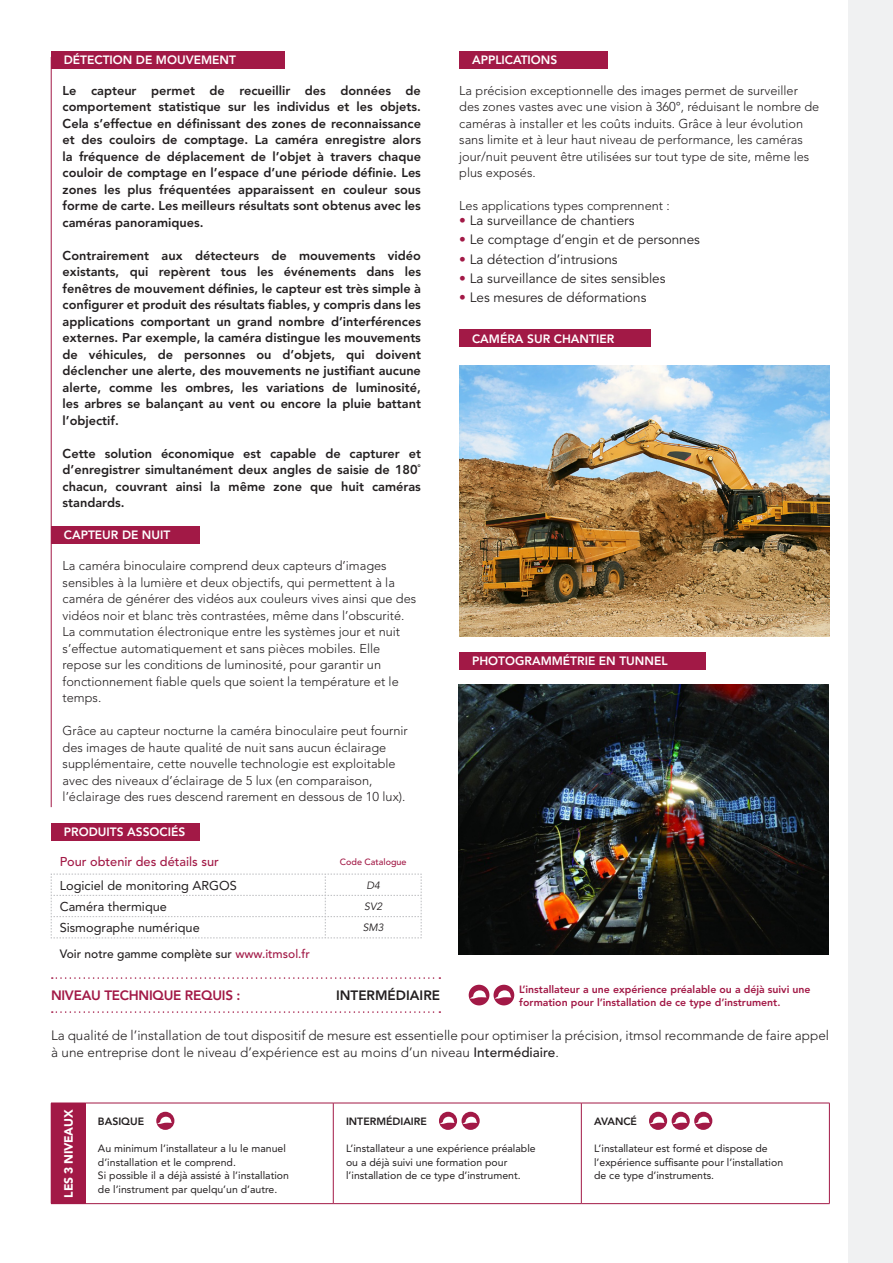
<style>
.page{position:relative;width:893px;height:1263px;background:#fff}
.page>*{position:absolute;margin:0;border:0;box-sizing:border-box;transform-origin:0 0}
.t1{font:300 13.5px/16.5px "Avenir LT Std";color:#231f20}
.Bullets{font:13.5px "Avenir LT Std";color:#231f20}
.t2{font:800 13.5px "Avenir LT Std";letter-spacing:-.02em;color:#a21946}
.t3{font:800 13.5px "Avenir LT Std";color:#231f20}
.t4{font:800 12.75px/16.5px "Avenir LT Std";color:#231f20;text-align:justify}
.t5{font:300 12.75px/16.5px "Avenir LT Std";color:#231f20}
.t6{font:12.75px "Avenir LT Std";color:#231f20}
.t7{font:500 12.75px "Avenir LT Std";color:#a21946}
.t8{font:800 12px "Avenir LT Std";color:#fff}
.t9{font:500 12px "Avenir LT Std";color:#231f20}
.t10{font:900 12px "Avenir LT Std";letter-spacing:-.02em;color:#fff}
.t11{font:10.5px/13.5px "Avenir LT Std";color:#231f20}
.t12{font:800 10.5px/13.5px "Avenir LT Std";color:#a21946}
.t13{font:800 10.5px "Avenir LT Std";color:#231f20}
.t14{font:italic 10.5px "Avenir LT Std";color:#231f20}
.t15{font:500 9px "Avenir LT Std";color:#a21946}
.s1{color:#a21946}
.s2{font-weight:500}
</style>
<div class="page">
<img style="left:459px;top:684px;width:370px;height:271px">
<img style="left:459px;top:366px;width:370px;height:270px">
<div style="left:848px;top:0;width:45px;height:1263px;background:#f0f1f2"></div>
<hr style="left:51px;top:57px;width:1px;height:750px;background:#a21946">
<svg style="left:52px;top:1011px;width:388px;height:2px"></svg>
<svg style="left:52px;top:977px;width:388px;height:2px"></svg>
<div style="left:494px;top:985px;width:20px;height:20px;background:#a21946;border-radius:50%"></div>
<svg style="left:494px;top:990px;width:17px;height:9px"></svg>
<svg style="left:51px;top:873px;width:371px;height:66px"></svg>
<div style="left:51px;top:1103px;width:34px;height:100px;background:#a21946"></div>
<hr style="left:51px;top:1203px;width:34px;height:1px;background:#a21946">
<hr style="left:85px;top:1103px;width:248px;height:1px;background:#a21946">
<hr style="left:85px;top:1103px;width:1px;height:100px;background:#a21946">
<hr style="left:333px;top:1103px;width:248px;height:1px;background:#a21946">
<hr style="left:333px;top:1103px;width:1px;height:100px;background:#a21946">
<hr style="left:581px;top:1103px;width:249px;height:1px;background:#a21946">
<hr style="left:581px;top:1103px;width:1px;height:100px;background:#a21946">
<hr style="left:829px;top:1103px;width:1px;height:100px;background:#a21946">
<hr style="left:85px;top:1203px;width:248px;height:1px;background:#a21946">
<hr style="left:333px;top:1203px;width:248px;height:1px;background:#a21946">
<hr style="left:581px;top:1203px;width:249px;height:1px;background:#a21946">
<div style="left:156px;top:1112px;width:18px;height:18px;background:#a21946;border-radius:50%"></div>
<svg style="left:157px;top:1116px;width:15px;height:8px"></svg>
<div style="left:439px;top:1112px;width:18px;height:18px;background:#a21946;border-radius:50%"></div>
<svg style="left:440px;top:1116px;width:15px;height:8px"></svg>
<div style="left:462px;top:1112px;width:18px;height:18px;background:#a21946;border-radius:50%"></div>
<svg style="left:462px;top:1116px;width:15px;height:8px"></svg>
<div style="left:649px;top:1112px;width:18px;height:18px;background:#a21946;border-radius:50%"></div>
<svg style="left:650px;top:1116px;width:15px;height:8px"></svg>
<div style="left:672px;top:1112px;width:18px;height:18px;background:#a21946;border-radius:50%"></div>
<svg style="left:672px;top:1116px;width:15px;height:8px"></svg>
<div style="left:694px;top:1112px;width:18px;height:18px;background:#a21946;border-radius:50%"></div>
<svg style="left:695px;top:1116px;width:15px;height:8px"></svg>
<div style="left:469px;top:985px;width:20px;height:20px;background:#a21946;border-radius:50%"></div>
<svg style="left:470px;top:990px;width:16px;height:9px"></svg>
<div style="left:51px;top:526px;width:149px;height:17px;background:#a21946"></div>
<div style="left:459px;top:330px;width:192px;height:17px;background:#a21946"></div>
<div style="left:459px;top:652px;width:247px;height:17px;background:#a21946"></div>
<div style="left:51px;top:51px;width:234px;height:17px;background:#a21946"></div>
<div style="left:51px;top:823px;width:149px;height:17px;background:#a21946"></div>
<div style="left:459px;top:51px;width:149px;height:17px;background:#a21946"></div>
<p class="t8" style="left:64px;top:53px;width:174px">DÉTECTION DE MOUVEMENT</p>
<p class="t4" style="left:63px;top:82px;width:360px">Le capteur permet de recueillir des données de comportement statistique sur les individus et les objets.<br>Cela s’effectue en définissant des zones de reconnaissance et des couloirs de comptage. La caméra enregistre alors la fréquence de déplacement de l’objet à travers chaque couloir de comptage en l’espace d’une période définie. Les zones les plus fréquentées apparaissent en couleur sous forme de carte. Les meilleurs résultats sont obtenus avec les caméras panoramiques.</p>
<p class="t4" style="left:63px;top:247px;width:360px">Contrairement aux détecteurs de mouvements vidéo existants, qui repèrent tous les événements dans les fenêtres de mouvement définies, le capteur est très simple à configurer et produit des résultats fiables, y compris dans les applications comportant un grand nombre d’interférences externes. Par exemple, la caméra distingue les mouvements de véhicules, de personnes ou d’objets, qui doivent déclencher une alerte, des mouvements ne justifiant aucune alerte, comme les ombres, les variations de luminosité, les arbres se balançant au vent ou encore la pluie battant l’objectif.</p>
<p class="t4" style="left:63px;top:445px;width:360px">Cette solution économique est capable de capturer et d’enregistrer simultanément deux angles de saisie de 180˚ chacun, couvrant ainsi la même zone que huit caméras standards.</p>
<p class="t8" style="left:64px;top:528px;width:108px">CAPTEUR DE NUIT</p>
<p class="t5" style="left:63px;top:557px;width:355px">La caméra binoculaire comprend deux capteurs d’images sensibles à la lumière et deux objectifs, qui permettent à la caméra de générer des vidéos aux couleurs vives ainsi que des vidéos noir et blanc très contrastées, même dans l’obscurité.<br>La commutation électronique entre les systèmes jour et nuit s’effectue automatiquement et sans pièces mobiles. Elle repose sur les conditions de luminosité, pour garantir un fonctionnement fiable quels que soient la température et le temps.</p>
<p class="t5" style="left:63px;top:722px;width:347px">Grâce au capteur nocturne la caméra binoculaire peut fournir des images de haute qualité de nuit sans aucun éclairage supplémentaire, cette nouvelle technologie est exploitable avec des niveaux d’éclairage de 5 lux (en comparaison, l’éclairage des rues descend rarement en dessous de 10 lux).</p>
<p class="t8" style="left:64px;top:825px;width:123px">PRODUITS ASSOCIÉS</p>
<p class="t7" style="left:60px;top:854px;width:161px">Pour obtenir des détails sur</p>
<p class="t15" style="left:340px;top:856px;width:68px">Code Catalogue</p>
<p class="t6" style="left:60px;top:878px;width:179px">Logiciel de monitoring ARGOS</p>
<p class="t14" style="left:366px;top:879px;width:15px">D4</p>
<p class="t6" style="left:60px;top:899px;width:109px">Caméra thermique</p>
<p class="t14" style="left:364px;top:900px;width:20px">SV2</p>
<p class="t6" style="left:60px;top:920px;width:142px">Sismographe numérique</p>
<p class="t14" style="left:363px;top:921px;width:23px">SM3</p>
<p class="t9" style="left:60px;top:947px;width:252px">Voir notre gamme complète sur <span class="s1">www.itmsol.fr</span></p>
<p class="t8" style="left:472px;top:53px;width:87px">APPLICATIONS</p>
<p class="t5" style="left:459px;top:82px;width:362px">La précision exceptionnelle des images permet de surveiller des zones vastes avec une vision à 360°, réduisant le nombre de caméras à installer et les coûts induits. Grâce à leur évolution sans limite et à leur haut niveau de performance, les caméras jour/nuit peuvent être utilisées sur tout type de site, même les plus exposés.</p>
<p class="t5" style="left:459px;top:198px;width:212px">Les applications types comprennent :</p>
<p class="Bullets" style="left:459px;top:213px;width:177px"><span class="s1">•</span> La surveillance de chantiers</p>
<p class="Bullets" style="left:459px;top:232px;width:242px"><span class="s1">•</span> Le comptage d’engin et de personnes</p>
<p class="Bullets" style="left:459px;top:251px;width:160px"><span class="s1">•</span> La détection d’intrusions</p>
<p class="Bullets" style="left:459px;top:271px;width:208px"><span class="s1">•</span> La surveillance de sites sensibles</p>
<p class="Bullets" style="left:459px;top:290px;width:189px"><span class="s1">•</span> Les mesures de déformations</p>
<p class="t8" style="left:472px;top:331px;width:144px">CAMÉRA SUR CHANTIER</p>
<p class="t8" style="left:472px;top:654px;width:197px">PHOTOGRAMMÉTRIE EN TUNNEL</p>
<p class="t12" style="left:519px;top:982px;width:293px">L’installateur a une expérience préalable ou a déjà suivi une formation pour l’installation de ce type d’instrument.</p>
<p class="t3" style="left:336px;top:987px;width:106px">INTERMÉDIAIRE</p>
<p class="t2" style="left:51px;top:987px;width:191px">NIVEAU TECHNIQUE REQUIS :</p>
<p class="t1" style="left:51px;top:1027px;width:780px">La qualité de l’installation de tout dispositif de mesure est essentielle pour optimiser la précision, itmsol recommande de faire appel à une entreprise dont le niveau d’expérience est au moins d’un niveau <span class="s2">Intermédiaire</span>.</p>
<p class="t10" style="left:61px;top:1197px;width:90px;rotate:-90deg">LES 3 NIVEAUX</p>
<p class="t13" style="left:98px;top:1115px;width:48px">BASIQUE</p>
<p class="t11" style="left:98px;top:1142px;width:189px">Au minimum l’installateur a lu le manuel d’installation et le comprend.</p>
<p class="t11" style="left:98px;top:1169px;width:192px">Si possible il a déjà assisté à l’installation de l’instrument par quelqu’un d’autre.</p>
<p class="t13" style="left:346px;top:1115px;width:82px">INTERMÉDIAIRE</p>
<p class="t11" style="left:346px;top:1142px;width:191px">L’installateur a une expérience préalable</p>
<p class="t11" style="left:346px;top:1155px;width:176px">ou a déjà suivi une formation pour l’installation de ce type d’instrument.</p>
<p class="t13" style="left:594px;top:1115px;width:44px">AVANCÉ</p>
<p class="t11" style="left:594px;top:1142px;width:175px">L’installateur est formé et dispose de</p>
<p class="t11" style="left:594px;top:1155px;width:191px">l’expérience suffisante pour l’installation</p>
<p class="t11" style="left:594px;top:1169px;width:122px">de ce type d’instruments.</p>
</div>
